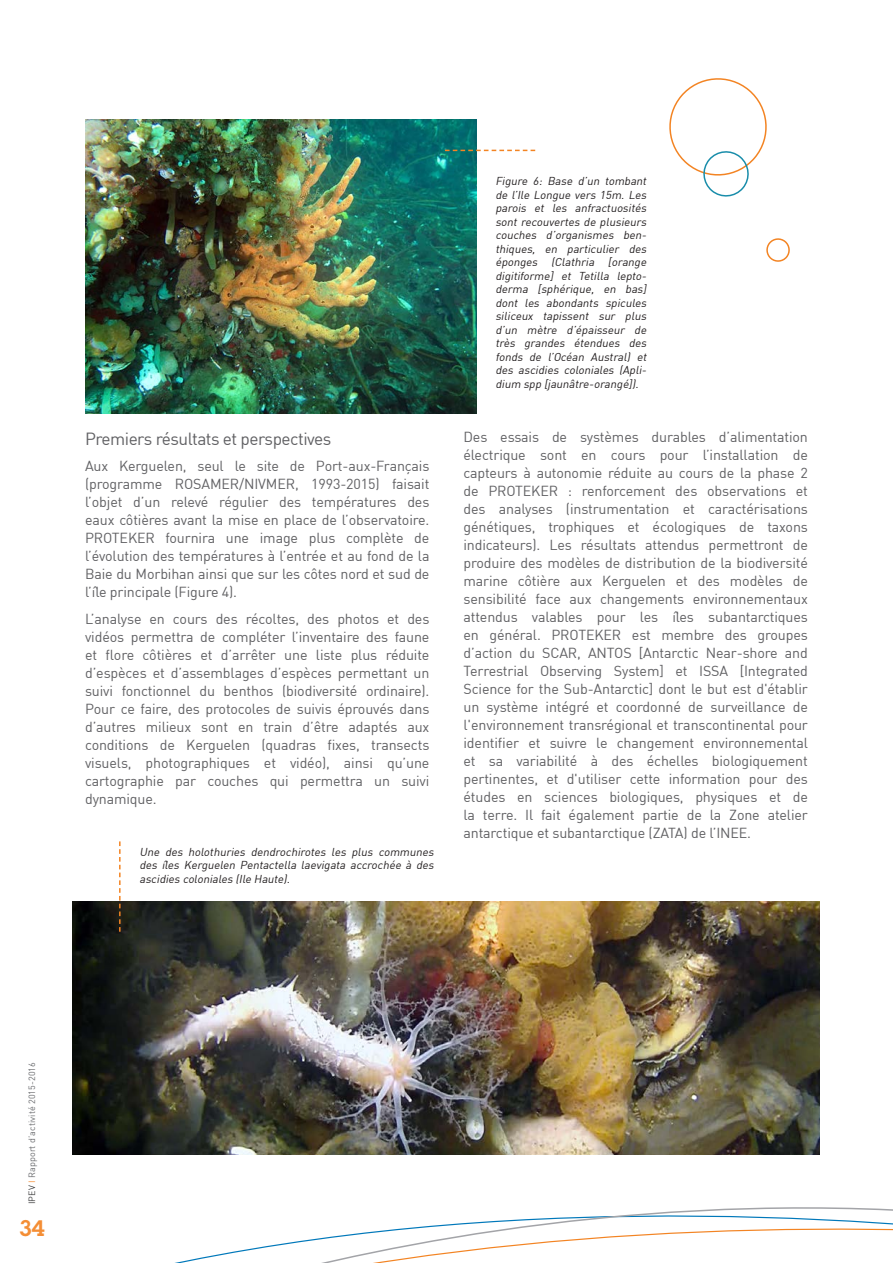
<style>
.page{position:relative;width:893px;height:1263px;background:#fff}
.page>*{position:absolute;margin:0;border:0;box-sizing:border-box;transform-origin:0 0}
.t1{font:600 22.05px "Lubalin Graph Std";color:#f48e35}
.t2{font:17.25px "DIN";letter-spacing:-.03em;color:#606063}
.t3{font:14.25px/18px "DIN";letter-spacing:-.01em;color:#606063;text-align:justify}
.Figure_italique{font:italic 11.25px/13.5px "DIN";color:#231f20;text-align:justify}
.t4{font:9px "DIN";letter-spacing:.01em;color:#6c6d70}
.s1{color:#3e3e3f}
.s2{color:#f48e35}
</style>
<div class="page">
<svg style="left:145px;top:1042px;width:748px;height:221px"></svg>
<img style="left:86px;top:119px;width:390px;height:294px">
<svg style="left:669px;top:78px;width:98px;height:119px"></svg>
<svg style="left:766px;top:238px;width:24px;height:24px"></svg>
<svg style="left:445px;top:150px;width:90px;height:1px"></svg>
<img style="left:72px;top:901px;width:747px;height:253px">
<svg style="left:119px;top:841px;width:2px;height:91px"></svg>
<p class="t2" style="left:85px;top:428px;width:248px">Premiers résultats et perspectives</p>
<p class="t3" style="left:85px;top:457px;width:346px">Aux Kerguelen, seul le site de Port-aux-Français (programme ROSAMER/NIVMER, 1993-2015) faisait l’objet d’un relevé régulier des températures des eaux côtières avant la mise en place de l’observatoire.<br>PROTEKER fournira une image plus complète de l’évolution des températures à l’entrée et au fond de la Baie du Morbihan ainsi que sur les côtes nord et sud de l’île principale (Figure 4).</p>
<p class="t3" style="left:85px;top:609px;width:346px">L’analyse en cours des récoltes, des photos et des vidéos permettra de compléter l’inventaire des faune et flore côtières et d’arrêter une liste plus réduite d’espèces et d’assemblages d’espèces permettant un suivi fonctionnel du benthos (biodiversité ordinaire).<br>Pour ce faire, des protocoles de suivis éprouvés dans d’autres milieux sont en train d’être adaptés aux conditions de Kerguelen (quadras fixes, transects visuels, photographiques et vidéo), ainsi qu’une cartographie par couches qui permettra un suivi dynamique.</p>
<p class="Figure_italique" style="left:139px;top:845px;width:298px">Une des holothuries dendrochirotes les plus communes des îles Kerguelen Pentactella laevigata accrochée à des ascidies coloniales (Ile Haute).</p>
<p class="Figure_italique" style="left:495px;top:174px;width:155px">Figure 6: Base d’un tombant de l’Ile Longue vers 15m. Les parois et les anfractuosités sont recouvertes de plusieurs couches d’organismes ben&shy;thiques, en particulier des éponges (Clathria [orange digitiforme] et Tetilla lepto&shy;derma [sphérique, en bas] dont les abondants spicules siliceux tapissent sur plus d’un mètre d’épaisseur de très grandes étendues des fonds de l’Océan Austral) et des ascidies coloniales (Apli&shy;dium spp [jaunâtre-orangé]).</p>
<p class="t3" style="left:463px;top:427px;width:346px">Des essais de systèmes durables d’alimentation électrique sont en cours pour l’installation de capteurs à autonomie réduite au cours de la phase 2 de PROTEKER : renforcement des observations et des analyses (instrumentation et caractérisations génétiques, trophiques et écologiques de taxons indicateurs). Les résultats attendus permettront de produire des modèles de distribution de la biodiversité marine côtière aux Kerguelen et des modèles de sensibilité face aux changements environnementaux attendus valables pour les îles subantarctiques en général. PROTEKER est membre des groupes d’action du SCAR, ANTOS [Antarctic Near-shore and Terrestrial Observing System] et ISSA [Integrated Science for the Sub-Antarctic] dont le but est d'établir un système intégré et coordonné de surveillance de l'environnement transrégional et transcontinental pour identifier et suivre le changement environnemental et sa variabilité à des échelles biologiquement pertinentes, et d'utiliser cette information pour des études en sciences biologiques, physiques et de la terre. Il fait également partie de la Zone atelier antarctique et subantarctique (ZATA) de l’INEE.</p>
<p class="t4" style="left:26px;top:1204px;width:144px;rotate:-90deg"><span class="s1">IPEV</span> <span class="s2">I</span> Rapport d’activité 2015-2016</p>
<h1 class="t1" style="left:19px;top:1214px;width:27px">34</h1>
</div>
